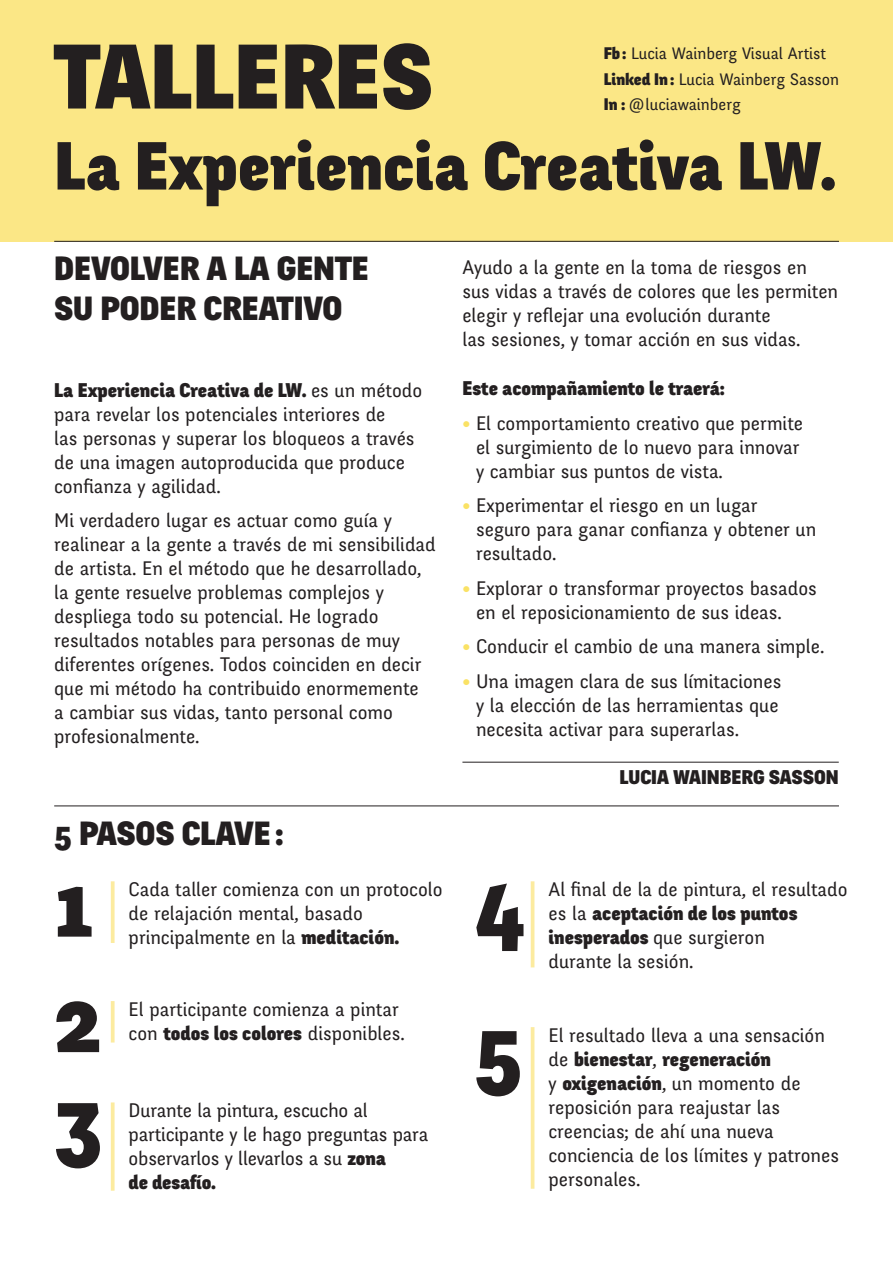
<style>
.page{position:relative;width:893px;height:1263px;background:#fff}
.page>*{position:absolute;margin:0;border:0;box-sizing:border-box;transform-origin:0 0}
.txt_intro{font:900 90px "Fengardo Neue";color:#231f20}
.t1{font:900 66.75px "Fengardo Neue";color:#231f20}
.TITRE_WORKSHOPS{font:900 33px/39.6px "Fengardo Neue";color:#231f20}
.txt_intro-2{font:19.5px/24px "Fengardo Neue";color:#231f20}
.txt_intro-3{font:900 19.5px "Fengardo Neue";color:#231f20}
.Style_de_paragraphe{font:900 19.5px "Fengardo Neue";color:#231f20}
.t2{font:16.5px "Fengardo Neue";color:#231f20}
.s1{font-weight:900}
.s2{font-weight:900;color:#fae265}
</style>
<div class="page">
<div style="left:0;top:0;width:893px;height:241px;background:#fbe786"></div>
<hr style="left:54px;top:241px;width:785px;height:1px;background:#231f20">
<hr style="left:54px;top:805px;width:785px;height:1px;background:#231f20">
<hr style="left:462px;top:762px;width:377px;height:1px;background:#231f20">
<svg style="left:111px;top:881px;width:4px;height:62px"></svg>
<hr style="left:531px;top:881px;width:3px;height:86px;background:#fceb9f">
<svg style="left:111px;top:1001px;width:4px;height:41px"></svg>
<hr style="left:531px;top:1027px;width:3px;height:162px;background:#fceb9f">
<svg style="left:111px;top:1102px;width:4px;height:89px"></svg>
<p class="txt_intro" style="left:54px;top:27px;width:380px">TALLERES</p>
<p class="t1" style="left:54px;top:129px;width:784px">La Experiencia Creativa LW.</p>
<p class="t2" style="left:604px;top:44px;width:224px"><span class="s1">Fb:</span> Lucia Wainberg Visual Artist</p>
<p class="t2" style="left:604px;top:69px;width:237px"><span class="s1">Linked In:</span> Lucia Wainberg Sasson</p>
<p class="t2" style="left:604px;top:95px;width:138px"><span class="s1">In :</span> @luciawainberg</p>
<p class="TITRE_WORKSHOPS" style="left:54px;top:250px;width:316px">DEVOLVER A LA GENTE<br>SU PODER CREATIVO</p>
<p class="txt_intro-2" style="left:54px;top:378px;width:370px"><span class="s1">La Experiencia Creativa de LW.</span> es un método para revelar los potenciales interiores de<br>las personas y superar los bloqueos a través de una imagen autoproducida que produce confianza y agilidad.</p>
<p class="txt_intro-2" style="left:54px;top:509px;width:383px">Mi verdadero lugar es actuar como guía y realinear a la gente a través de mi sensibilidad de artista. En el método que he desarrollado, la gente resuelve problemas complejos y despliega todo su potencial. He logrado resultados notables para personas de muy diferentes orígenes. Todos coinciden en decir que mi método ha contribuido enormemente<br>a cambiar sus vidas, tanto personal como profesionalmente.</p>
<p class="TITRE_WORKSHOPS" style="left:54px;top:814px;width:230px">5 PASOS CLAVE:</p>
<p class="txt_intro-2" style="left:462px;top:255px;width:377px">Ayudo a la gente en la toma de riesgos en sus vidas a través de colores que les permiten elegir y reflejar una evolución durante<br>las sesiones, y tomar acción en sus vidas.</p>
<p class="txt_intro-3" style="left:462px;top:377px;width:264px">Este acompañamiento le traerá:</p>
<p class="txt_intro-2" style="left:476px;top:411px;width:328px;text-indent:-14px"><span class="s2">•</span> El comportamiento creativo que permite el surgimiento de lo nuevo para innovar y cambiar sus puntos de vista.</p>
<p class="txt_intro-2" style="left:476px;top:494px;width:342px;text-indent:-14px"><span class="s2">•</span> Experimentar el riesgo en un lugar seguro para ganar confianza y obtener un resultado.</p>
<p class="txt_intro-2" style="left:476px;top:576px;width:342px;text-indent:-14px"><span class="s2">•</span> Explorar o transformar proyectos basados en el reposicionamiento de sus ideas.</p>
<p class="txt_intro-2" style="left:462px;top:635px;width:363px"><span class="s2">•</span> Conducir el cambio de una manera simple.</p>
<p class="txt_intro-2" style="left:476px;top:669px;width:307px;text-indent:-14px"><span class="s2">•</span> Una imagen clara de sus límitaciones y la elección de las herramientas que necesita activar para superarlas.</p>
<p class="Style_de_paragraphe" style="left:619px;top:766px;width:221px">LUCIA WAINBERG SASSON</p>
<p class="txt_intro-2" style="left:129px;top:878px;width:316px">Cada taller comienza con un protocolo de relajación mental, basado principalmente en la <span class="s1">meditación.</span></p>
<p class="txt_intro-2" style="left:548px;top:878px;width:301px">Al final de la de pintura, el resultado es la <span class="s1">aceptación de los puntos inesperados</span> que surgieron<br>durante la sesión.</p>
<p class="txt_intro-2" style="left:129px;top:998px;width:278px">El participante comienza a pintar con <span class="s1">todos los colores</span> disponibles.</p>
<p class="txt_intro" style="left:54px;top:855px;width:41px">1</p>
<p class="txt_intro" style="left:474px;top:855px;width:52px">4</p>
<p class="txt_intro" style="left:54px;top:970px;width:48px">2</p>
<p class="txt_intro-2" style="left:548px;top:1023px;width:292px">El resultado lleva a una sensación de <span class="s1">bienestar</span>, <span class="s1">regeneración<br></span>y <span class="s1">oxigenación</span>, un momento de reposición para reajustar las creencias; de ahí una nueva conciencia de los límites y patrones personales.</p>
<p class="txt_intro" style="left:474px;top:999px;width:49px">5</p>
<p class="txt_intro-2" style="left:129px;top:1098px;width:301px">Durante la pintura, escucho al participante y le hago preguntas para observarlos y llevarlos a su <span class="s1">zona<br>de desafío.</span></p>
<p class="txt_intro" style="left:54px;top:1071px;width:50px">3</p>
</div>
